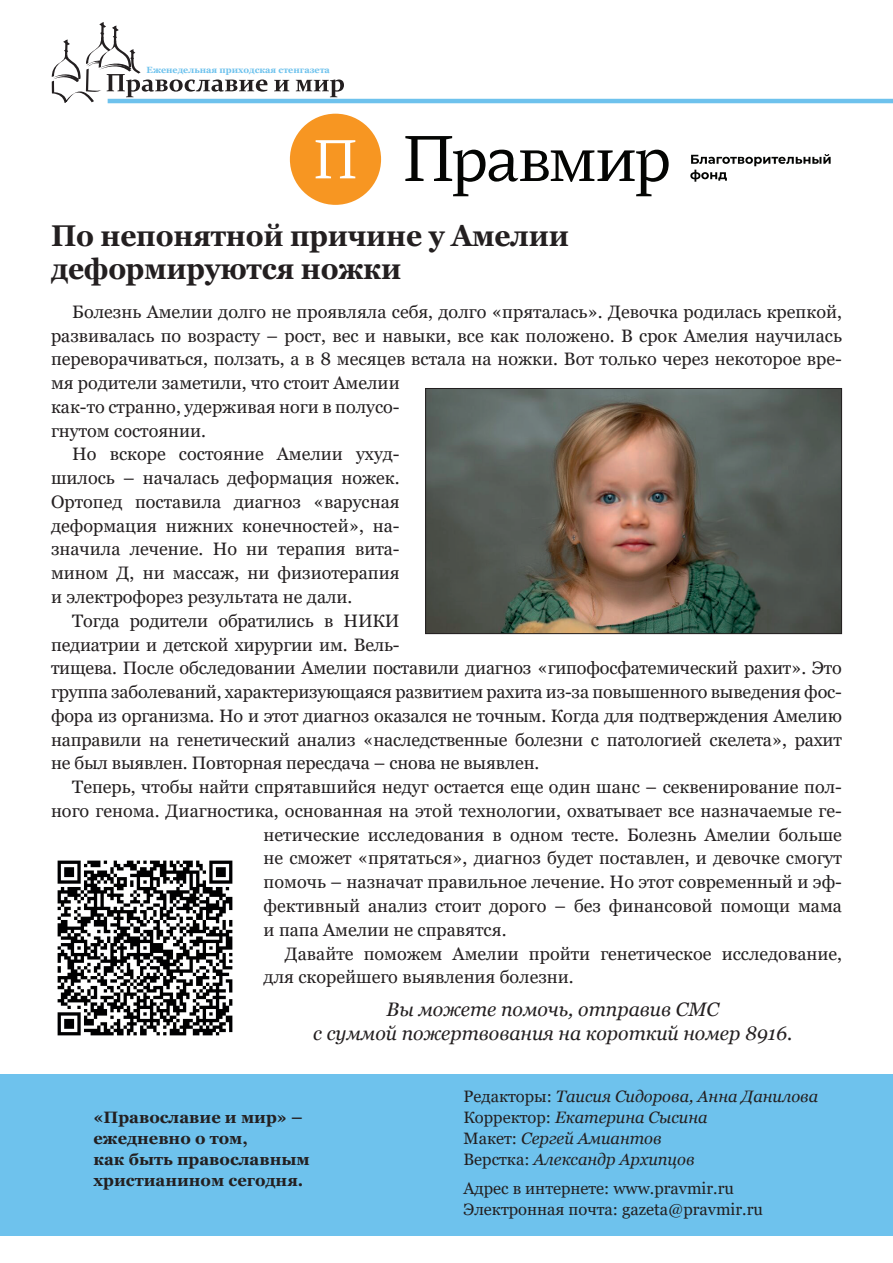
<style>
.page{position:relative;width:893px;height:1263px;background:#fff}
.page>*{position:absolute;margin:0;border:0;box-sizing:border-box;transform-origin:0 0}
.Zagolovok{font:700 30px/33px "Georgia";letter-spacing:-.01em;color:#231f20;scale:.94 1}
.Преамбула{font:italic 19.5px/24px "Georgia";color:#231f20;text-align:center}
.Text{font:18px/23.7px "Georgia";color:#231f20}
.t1{font:italic 16.5px/21px "Georgia";color:#231f20}
.t2{font:700 16.5px/21px "Georgia";color:#231f20}
.t3{font:16.5px/21px "Georgia";color:#231f20}
.t4{font:700 9px "Georgia";color:#6ec2ed}
.s1{font-style:normal}
</style>
<div class="page">
<div style="left:0;top:1074px;width:893px;height:162px;background:#6ec2ed"></div>
<svg style="left:52px;top:22px;width:215px;height:81px"></svg>
<svg style="left:274px;top:80px;width:15px;height:11px"></svg>
<svg style="left:296px;top:79px;width:48px;height:18px"></svg>
<hr style="left:108px;top:99px;width:785px;height:4px;background:#6ec2ed">
<svg style="left:405px;top:136px;width:264px;height:60px"></svg>
<svg style="left:690px;top:154px;width:141px;height:28px"></svg>
<div style="left:290px;top:114px;width:91px;height:91px;background:#f79622;border-radius:50%"></div>
<svg style="left:316px;top:140px;width:39px;height:38px"></svg>
<img style="left:57px;top:860px;width:176px;height:176px">
<img style="left:427px;top:390px;width:413px;height:242px">
<div style="left:425px;top:388px;width:417px;height:246px;border:1px solid #231f20"></div>
<p class="t4" style="left:147px;top:64px;width:185px">Еженедельная приходская стенгазета</p>
<p class="Zagolovok" style="left:51px;top:219px;width:552px">По непонятной причине у Амелии деформируются ножки</p>
<p class="Text" style="left:51px;top:300px;width:792px;text-indent:21px">Болезнь Амелии долго не проявляла себя, долго «пряталась». Девочка родилась крепкой, развивалась по возрасту – рост, вес и навыки, все как положено. В срок Амелия научилась переворачиваться, ползать, а в 8 месяцев встала на ножки. Вот только через некоторое вре&shy;мя родители заметили, что стоит Амелии<br>как-то странно, удерживая ноги в полусо-<br>гнутом состоянии.</p>
<p class="Text" style="left:51px;top:443px;width:350px;text-align:justify;text-indent:21px">Но вскоре состояние Амелии ухуд&shy;шилось – началась деформация ножек.<br>Ортопед поставила диагноз «варусная деформация нижних конечностей», на&shy;значила лечение. Но ни терапия вита&shy;мином Д, ни массаж, ни физиотерапия и электрофорез результата не дали.</p>
<p class="Text" style="left:51px;top:609px;width:792px;text-indent:21px">Тогда родители обратились в НИКИ<br>педиатрии и детской хирургии им. Вель-<br>тищева. После обследовании Амелии поставили диагноз «гипофосфатемический рахит». Это группа заболеваний, характеризующаяся развитием рахита из-за повышенного выведения фос&shy;фора из организма. Но и этот диагноз оказался не точным. Когда для подтверждения Амелию направили на генетический анализ «наследственные болезни с патологией скелета», рахит не был выявлен. Повторная пересдача – снова не выявлен.</p>
<p class="Text" style="left:72px;top:775px;width:771px">Теперь, чтобы найти спрятавшийся недуг остается еще один шанс – секвенирование пол-</p>
<p class="Text" style="left:51px;top:799px;width:792px">ного генома. Диагностика, основанная на этой технологии, охватывает все назначаемые ге-</p>
<p class="Text" style="left:264px;top:823px;width:580px">нетические исследования в одном тесте. Болезнь Амелии больше</p>
<p class="Text" style="left:264px;top:847px;width:580px">не сможет «прятаться», диагноз будет поставлен, и девочке смогут</p>
<p class="Text" style="left:264px;top:870px;width:580px">помочь – назначат правильное лечение. Но этот современный и эф-</p>
<p class="Text" style="left:264px;top:894px;width:580px">фективный анализ стоит дорого – без финансовой помощи мама</p>
<p class="Text" style="left:264px;top:918px;width:244px">и папа Амелии не справятся.</p>
<p class="Text" style="left:264px;top:942px;width:580px;text-indent:21px">Давайте поможем Амелии пройти генетическое исследование, для скорейшего выявления болезни.</p>
<p class="Преамбула" style="left:313px;top:997px;width:481px">Вы можете помочь, отправив СМС<br>с суммой пожертвования на короткий номер 8916.</p>
<p class="t2" style="left:94px;top:1106px;width:218px">«Православие и мир» – ежедневно о том,<br>как быть православным христианином сегодня.</p>
<p class="t1" style="left:463px;top:1086px;width:356px"><span class="s1">Редакторы:</span> Таисия Сидорова, Анна Данилова<br><span class="s1">Корректор:</span> Екатерина Сысина<br><span class="s1">Макет:</span> Сергей Амиантов<br><span class="s1">Верстка:</span> Александр Архипцов</p>
<p class="t3" style="left:463px;top:1178px;width:301px">Адрес в интернете: www.pravmir.ru<br>Электронная почта: gazeta@pravmir.ru</p>
</div>
